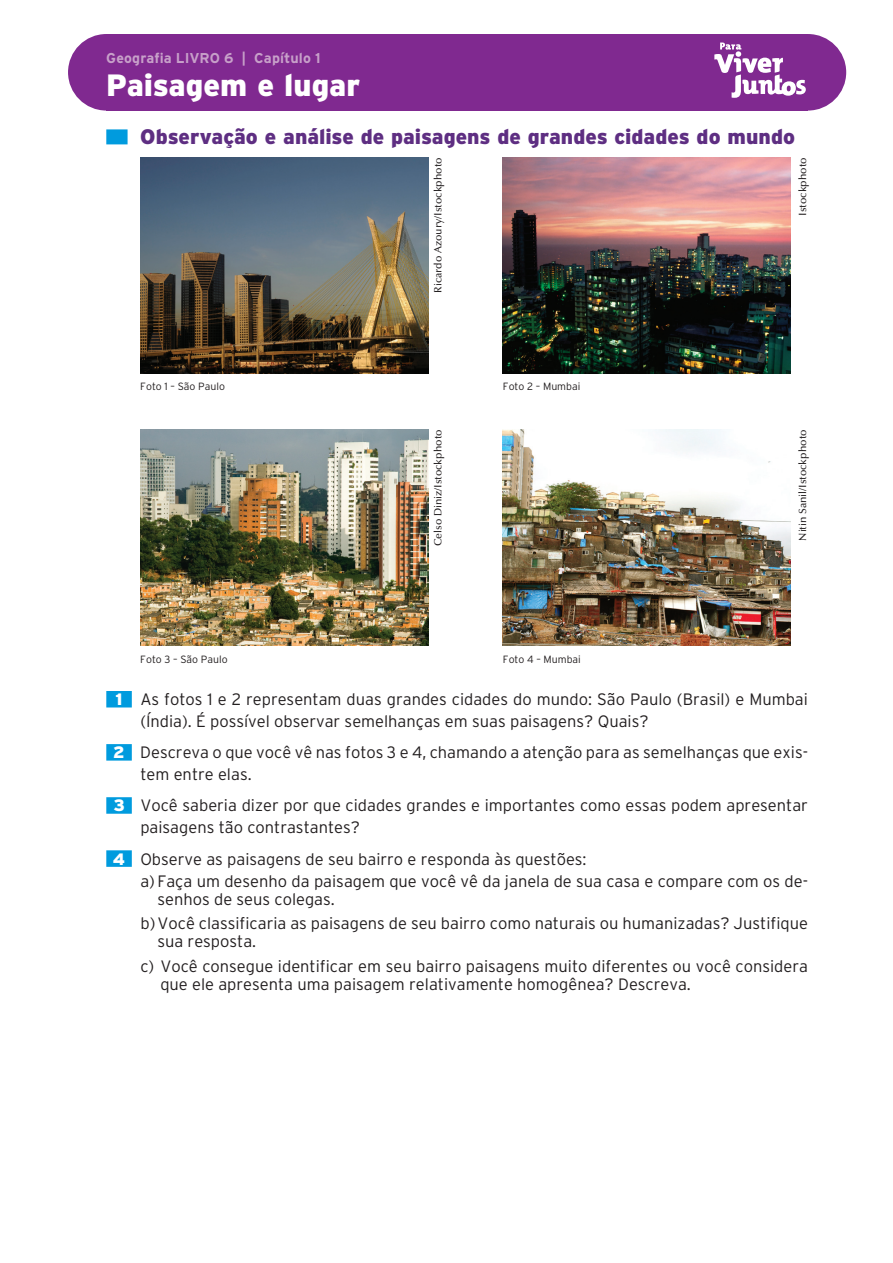
<style>
.page{position:relative;width:893px;height:1263px;background:#fff}
.page>*{position:absolute;margin:0;border:0;box-sizing:border-box;transform-origin:0 0}
.t1{font:900 30.75px "Interstate";color:#fff}
.t2{font:900 21px "Interstate";color:#5e2e82}
.t3{font:300 16.5px/21.6px "Interstate";color:#231f20}
.t4{font:700 14.25px "Interstate";letter-spacing:.005em;color:#c7a0c9}
.t5{font:500 10.5px "Optima LT Std";color:#231f20}
.t6{font:300 10.5px "Interstate";color:#231f20}
.s1{font-weight:900;color:#fff}
</style>
<div class="page">
<div style="left:770px;top:34px;width:76px;height:77px;background:#802990;border-radius:50%"></div>
<div style="left:68px;top:34px;width:77px;height:77px;background:#802990;border-radius:50%"></div>
<div style="left:106px;top:34px;width:702px;height:77px;background:#802990"></div>
<svg style="left:714px;top:43px;width:92px;height:55px"></svg>
<div style="left:106px;top:691px;width:26px;height:16px;background:#009bde"></div>
<div style="left:106px;top:744px;width:26px;height:17px;background:#009bde"></div>
<div style="left:106px;top:797px;width:26px;height:17px;background:#009bde"></div>
<div style="left:106px;top:850px;width:26px;height:17px;background:#009bde"></div>
<div style="left:106px;top:129px;width:22px;height:15px;background:#009bde"></div>
<img style="left:140px;top:157px;width:288px;height:216px">
<img style="left:140px;top:429px;width:288px;height:216px">
<img style="left:503px;top:157px;width:288px;height:216px">
<img style="left:503px;top:429px;width:288px;height:216px">
<p class="t4" style="left:106px;top:50px;width:216px">Geografia LIVRO 6 | Capítulo 1</p>
<h1 class="t1" style="left:106px;top:67px;width:255px">Paisagem e lugar</h1>
<p class="t2" style="left:140px;top:125px;width:656px">Observação e análise de paisagens de grandes cidades do mundo</p>
<p class="t6" style="left:140px;top:381px;width:86px">Foto 1 – São Paulo</p>
<p class="t6" style="left:140px;top:653px;width:89px">Foto 3 – São Paulo</p>
<p class="t5" style="left:432px;top:293px;width:137px;rotate:-90deg">Ricardo Azoury/Istockphoto</p>
<p class="t5" style="left:432px;top:546px;width:118px;rotate:-90deg">Celso Diniz/Istockphoto</p>
<p class="t6" style="left:503px;top:381px;width:79px">Foto 2 – Mumbai</p>
<p class="t6" style="left:503px;top:653px;width:80px">Foto 4 – Mumbai</p>
<p class="t5" style="left:797px;top:216px;width:60px;rotate:-90deg">Istockphoto</p>
<p class="t5" style="left:797px;top:541px;width:113px;rotate:-90deg">Nitin Sanil/Istockphoto</p>
<p class="t3" style="left:140px;top:688px;width:669px;text-indent:-25px"><span class="s1">1</span> As fotos 1 e 2 representam duas grandes cidades do mundo: São Paulo (Brasil) e Mumbai (Índia). É possível observar semelhanças em suas paisagens? Quais?</p>
<p class="t3" style="left:140px;top:742px;width:669px;text-indent:-27px"><span class="s1">2</span> Descreva o que você vê nas fotos 3 e 4, chamando a atenção para as semelhanças que exis&shy;tem entre elas.</p>
<p class="t3" style="left:140px;top:795px;width:669px;text-indent:-27px"><span class="s1">3</span> Você saberia dizer por que cidades grandes e importantes como essas podem apresentar paisagens tão contrastantes?</p>
<p class="t3" style="left:140px;top:847px;width:669px;line-height:22.2px;text-indent:-27px"><span class="s1">4</span> Observe as paisagens de seu bairro e responda às questões:<br>a) Faça um desenho da paisagem que você vê da janela de sua casa e compare com os de-</p>
<p class="t3" style="left:140px;top:887px;width:669px;line-height:24.3px;text-indent:17px">senhos de seus colegas.<br>b) Você classificaria as paisagens de seu bairro como naturais ou humanizadas? Justifique</p>
<p class="t3" style="left:140px;top:929px;width:669px;line-height:24.3px;text-indent:17px">sua resposta.<br>c) Você consegue identificar em seu bairro paisagens muito diferentes ou você considera</p>
<p class="t3" style="left:160px;top:973px;width:532px">que ele apresenta uma paisagem relativamente homogênea? Descreva.</p>
</div>
